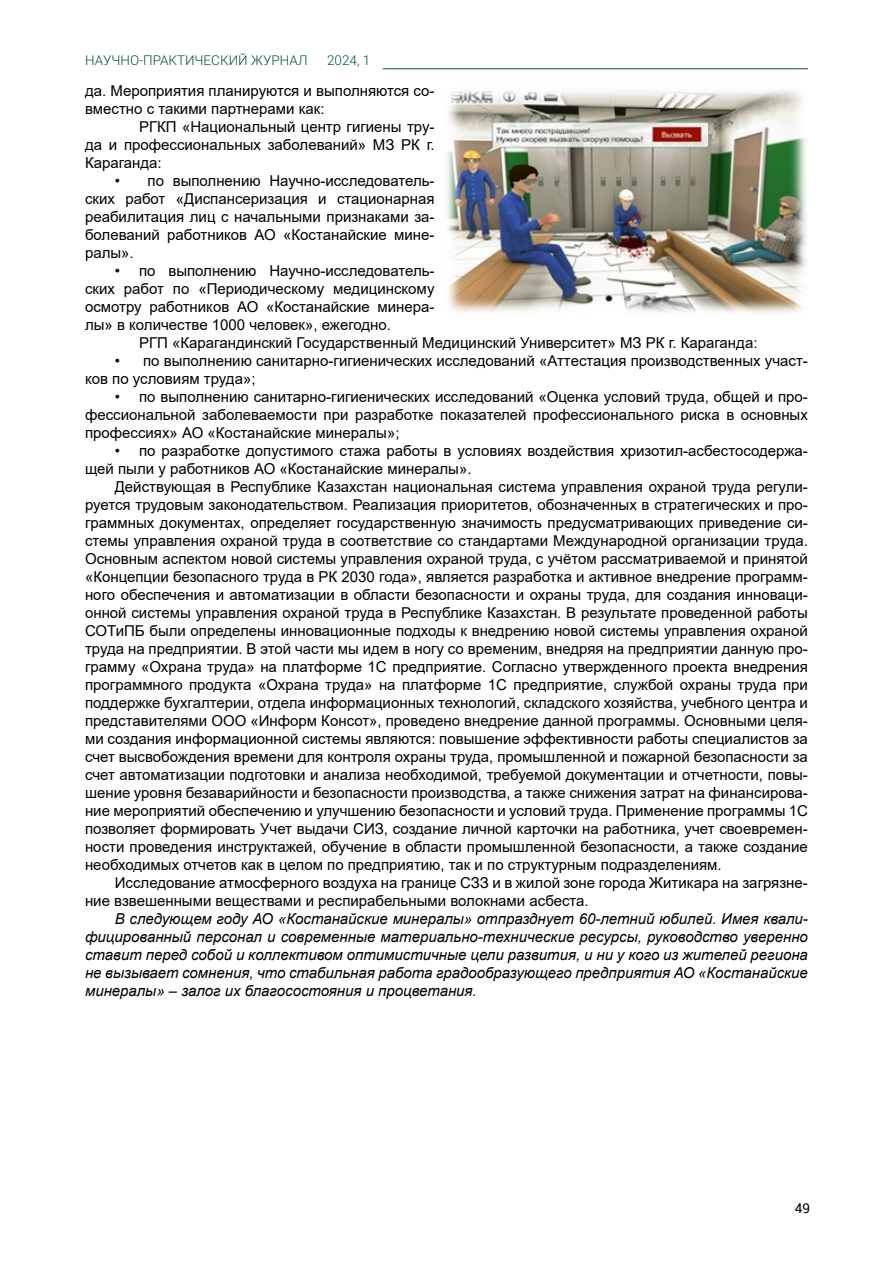
<style>
.page{position:relative;width:893px;height:1263px;background:#fff}
.page>*{position:absolute;margin:0;border:0;box-sizing:border-box;transform-origin:0 0}
.t1{font:15px/18px "Arial";color:#000;text-align:justify}
.t2{font:italic 15px/18px "Arial";color:#000;text-align:justify}
.t3{font:300 13.5px "Roboto";color:#005330}
.t4{font:13.5px "Roboto";color:#000}
</style>
<div class="page">
<hr style="left:383px;top:68px;width:425px;height:1px;background:#005330">
<img style="left:447px;top:90px;width:359px;height:223px">
<p class="t3" style="left:85px;top:51px;width:224px">НАУЧНО-ПРАКТИЧЕСКИЙ ЖУРНАЛ</p>
<p class="t3" style="left:327px;top:51px;width:45px">2024, 1</p>
<p class="t1" style="left:85px;top:82px;width:351px">да. Мероприятия планируются и выполняются со&shy;вместно с такими партнерами как:</p>
<p class="t1" style="left:85px;top:118px;width:351px;text-indent:54px">РГКП «Национальный центр гигиены тру&shy;да и профессиональных заболеваний» МЗ РК г.<br>Караганда:</p>
<p class="t1" style="left:85px;top:172px;width:351px;text-indent:30px">• по выполнению Научно-исследователь&shy;ских работ «Диспансеризация и стационарная реабилитация лиц с начальными признаками за&shy;болеваний работников АО «Костанайские мине&shy;ралы».</p>
<p class="t1" style="left:85px;top:262px;width:351px;text-indent:30px">• по выполнению Научно-исследователь&shy;ских работ по «Периодическому медицинскому осмотру работников АО «Костанайские минера&shy;лы» в количестве 1000 человек», ежегодно.</p>
<p class="t1" style="left:139px;top:334px;width:620px">РГП «Карагандинский Государственный Медицинский Университет» МЗ РК г. Караганда:</p>
<p class="t1" style="left:85px;top:352px;width:724px;text-indent:30px">• по выполнению санитарно-гигиенических исследований «Аттестация производственных участ&shy;ков по условиям труда»;</p>
<p class="t1" style="left:85px;top:388px;width:724px;text-indent:30px">• по выполнению санитарно-гигиенических исследований «Оценка условий труда, общей и про&shy;фессиональной заболеваемости при разработке показателей профессионального риска в основных профессиях» АО «Костанайские минералы»;</p>
<p class="t1" style="left:85px;top:442px;width:724px;text-indent:30px">• по разработке допустимого стажа работы в условиях воздействия хризотил-асбестосодержа&shy;щей пыли у работников АО «Костанайские минералы».</p>
<p class="t1" style="left:85px;top:478px;width:724px;text-indent:30px">Действующая в Республике Казахстан национальная система управления охраной труда регули&shy;руется трудовым законодательством. Реализация приоритетов, обозначенных в стратегических и про&shy;граммных документах, определяет государственную значимость предусматривающих приведение си&shy;стемы управления охраной труда в соответствие со стандартами Международной организации труда.<br>Основным аспектом новой системы управления охраной труда, с учётом рассматриваемой и принятой «Концепции безопасного труда в РК 2030 года», является разработка и активное внедрение программ&shy;ного обеспечения и автоматизации в области безопасности и охраны труда, для создания инноваци&shy;онной системы управления охраной труда в Республике Казахстан. В результате проведенной работы СОТиПБ были определены инновационные подходы к внедрению новой системы управления охраной труда на предприятии. В этой части мы идем в ногу со временим, внедряя на предприятии данную про&shy;грамму «Охрана труда» на платформе 1С предприятие. Согласно утвержденного проекта внедрения программного продукта «Охрана труда» на платформе 1С предприятие, службой охраны труда при поддержке бухгалтерии, отдела информационных технологий, складского хозяйства, учебного центра и представителями ООО «Информ Консот», проведено внедрение данной программы. Основными целя&shy;ми создания информационной системы являются: повышение эффективности работы специалистов за счет высвобождения времени для контроля охраны труда, промышленной и пожарной безопасности за счет автоматизации подготовки и анализа необходимой, требуемой документации и отчетности, повы&shy;шение уровня безаварийности и безопасности производства, а также снижения затрат на финансирова&shy;ние мероприятий обеспечению и улучшению безопасности и условий труда. Применение программы 1С позволяет формировать Учет выдачи СИЗ, создание личной карточки на работника, учет своевремен&shy;ности проведения инструктажей, обучение в области промышленной безопасности, а также создание необходимых отчетов как в целом по предприятию, так и по структурным подразделениям.</p>
<p class="t1" style="left:85px;top:874px;width:724px;text-indent:30px">Исследование атмосферного воздуха на границе СЗЗ и в жилой зоне города Житикара на загрязне&shy;ние взвешенными веществами и респирабельными волокнами асбеста.</p>
<p class="t2" style="left:85px;top:910px;width:724px;text-indent:30px">В следующем году АО «Костанайские минералы» отпразднует 60-летний юбилей. Имея квали&shy;фицированный персонал и современные материально-технические ресурсы, руководство уверенно ставит перед собой и коллективом оптимистичные цели развития, и ни у кого из жителей региона не вызывает сомнения, что стабильная работа градообразующего предприятия АО «Костанайские минералы» – залог их благосостояния и процветания.</p>
<p class="t4" style="left:795px;top:1200px;width:17px">49</p>
</div>
